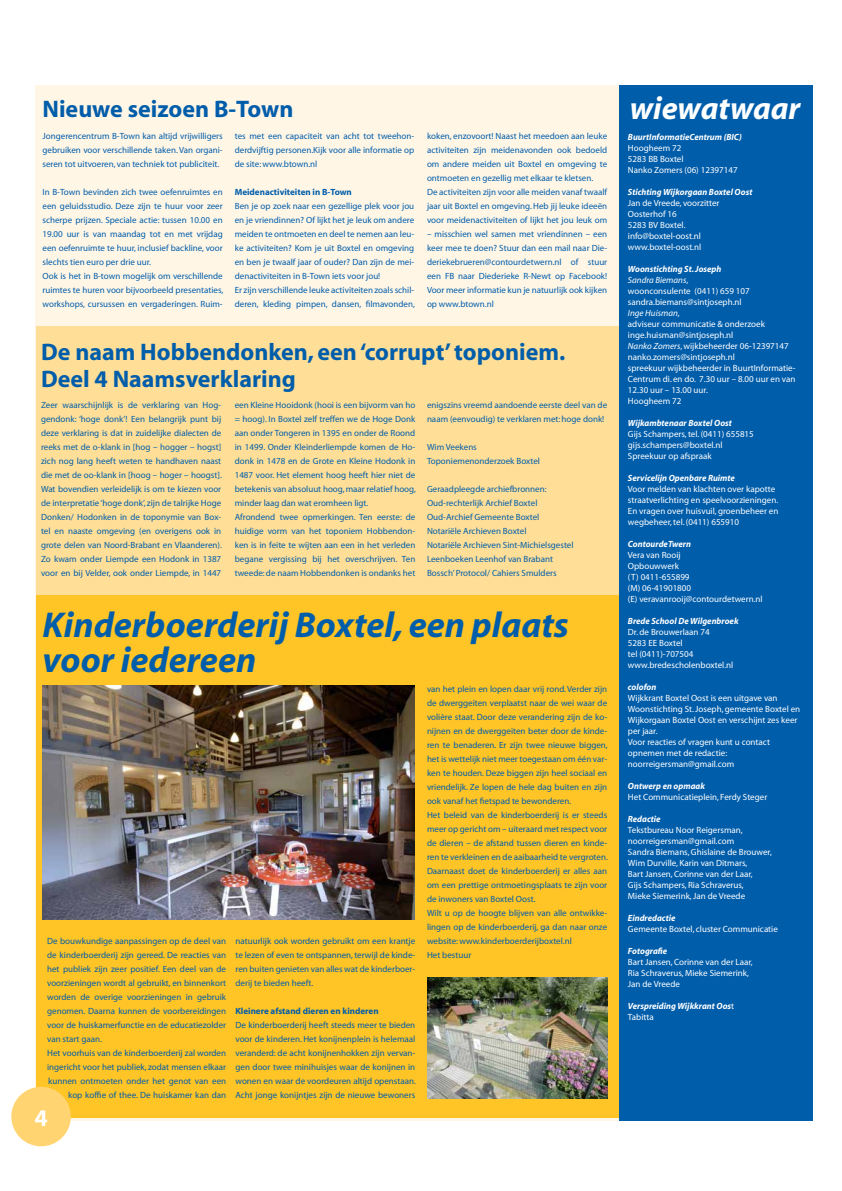
<style>
.page{position:relative;width:842px;height:1191px;background:#fff}
.page>*{position:absolute;margin:0;border:0;box-sizing:border-box;transform-origin:0 0}
.t1{font:italic 700 36px/35px "Myriad";color:#005daa}
.t2{font:italic 700 32px "Myriad";color:#fff}
.t3{font:700 24px/27px "Myriad";color:#005daa}
.t4{font:9px/14px "Myriad";color:#005daa}
.t5{font:9px/11px "Myriad";color:#fff}
.t6{font:italic 700 9px/11px "Myriad";color:#fff}
.t7{font:700 9px "Myriad";color:#005daa}
.s1{font-weight:700;font-style:italic}
.s2{font-style:italic}
.s3{font-weight:400;font-style:normal}
</style>
<div class="page">
<div style="left:35px;top:85px;width:778px;height:1035px;background:#fff6e6"></div>
<div style="left:36px;top:326px;width:583px;height:315px;background:#ffdf97"></div>
<div style="left:36px;top:595px;width:583px;height:523px;background:#ffc425"></div>
<div style="left:619px;top:85px;width:194px;height:1035px;background:#005daa"></div>
<div style="left:11px;top:1086px;width:60px;height:60px;background:#ffd471;border-radius:50%"></div>
<svg style="left:35px;top:1110px;width:12px;height:16px"></svg>
<img style="left:42px;top:685px;width:372px;height:234px">
<img style="left:427px;top:977px;width:180px;height:121px">
<h3 class="t3" style="left:43px;top:96px;width:252px">Nieuwe seizoen B-Town</h3>
<p class="t4" style="left:43px;top:129px;width:182px;text-align:justify">Jongerencentrum B-Town kan altijd vrijwilligers gebruiken voor verschillende taken. Van organi&shy;seren tot uitvoeren, van techniek tot publiciteit.</p>
<p class="t4" style="left:43px;top:185px;width:182px">In B-Town bevinden zich twee oefenruimtes en een geluidsstudio. Deze zijn te huur voor zeer scherpe prijzen. Speciale actie: tussen 10.00 en 19.00 uur is van maandag tot en met vrijdag een oefenruimte te huur, inclusief backline, voor slechts tien euro per drie uur.<br>Ook is het in B-town mogelijk om verschillende ruimtes te huren voor bijvoorbeeld presentaties, workshops, cursussen en vergaderingen. Ruim-</p>
<p class="t4" style="left:235px;top:129px;width:181px;text-align:justify">tes met een capaciteit van acht tot tweehon&shy;derdvijftig personen.Kijk voor alle informatie op de site: www.btown.nl</p>
<p class="t7" style="left:235px;top:187px;width:119px">Meidenactiviteiten in B-Town</p>
<p class="t4" style="left:235px;top:200px;width:182px">Ben je op zoek naar een gezellige plek voor jou en je vriendinnen? Of lijkt het je leuk om andere meiden te ontmoeten en deel te nemen aan leu&shy;ke activiteiten? Kom je uit Boxtel en omgeving en ben je twaalf jaar of ouder? Dan zijn de mei&shy;denactiviteiten in B-Town iets voor jou!<br>Er zijn verschillende leuke activiteiten zoals schil&shy;deren, kleding pimpen, dansen, filmavonden,</p>
<p class="t4" style="left:427px;top:129px;width:182px">koken, enzovoort! Naast het meedoen aan leuke activiteiten zijn meidenavonden ook bedoeld om andere meiden uit Boxtel en omgeving te ontmoeten en gezellig met elkaar te kletsen.<br>De activiteiten zijn voor alle meiden vanaf twaalf jaar uit Boxtel en omgeving. Heb jij leuke ideeën voor meidenactiviteiten of lijkt het jou leuk om</p>
<p class="t4" style="left:427px;top:227px;width:182px;text-align:justify">– misschien wel samen met vriendinnen – een keer mee te doen? Stuur dan een mail naar Die&shy;deriekebrueren@contourdetwern.nl of stuur een FB naar Diederieke R-Newt op Facebook!<br>Voor meer informatie kun je natuurlijk ook kijken op www.btown.nl</p>
<h3 class="t3" style="left:41px;top:339px;width:526px">De naam Hobbendonken, een ‘corrupt’ toponiem.<br>Deel 4 Naamsverklaring</h3>
<p class="t4" style="left:41px;top:398px;width:182px;text-align:justify">Zeer waarschijnlijk is de verklaring van Hog&shy;gendonk: ‘hoge donk’! Een belangrijk punt bij deze verklaring is dat in zuidelijke dialecten de reeks met de o-klank in [hog – hogger – hogst] zich nog lang heeft weten te handhaven naast die met de oo-klank in [hoog – hoger – hoogst].<br>Wat bovendien verleidelijk is om te kiezen voor de interpretatie ‘hoge donk’, zijn de talrijke Hoge Donken/ Hodonken in de toponymie van Box&shy;tel en naaste omgeving (en overigens ook in grote delen van Noord-Brabant en Vlaanderen).<br>Zo kwam onder Liempde een Hodonk in 1387 voor en bij Velder, ook onder Liempde, in 1447</p>
<p class="t4" style="left:235px;top:398px;width:183px">een Kleine Hooidonk (hooi is een bijvorm van ho = hoog). In Boxtel zelf treffen we de Hoge Donk aan onder Tongeren in 1395 en onder de Roond in 1499. Onder Kleinderliempde komen de Ho&shy;donk in 1478 en de Grote en Kleine Hodonk in 1487 voor. Het element hoog heeft hier niet de betekenis van absoluut hoog, maar relatief hoog, minder laag dan wat eromheen ligt.<br>Afrondend twee opmerkingen. Ten eerste: de huidige vorm van het toponiem Hobbendon&shy;ken is in feite te wijten aan een in het verleden begane vergissing bij het overschrijven. Ten tweede: de naam Hobbendonken is ondanks het</p>
<p class="t4" style="left:427px;top:398px;width:182px">enigszins vreemd aandoende eerste deel van de naam (eenvoudig) te verklaren met: hoge donk!</p>
<p class="t4" style="left:427px;top:440px;width:115px">Wim Veekens<br>Toponiemenonderzoek Boxtel</p>
<p class="t4" style="left:427px;top:482px;width:148px">Geraadpleegde archiefbronnen:<br>Oud-rechterlijk Archief Boxtel Oud-Archief Gemeente Boxtel Notariële Archieven Boxtel<br>Notariële Archieven Sint-Michielsgestel Leenboeken Leenhof van Brabant Bossch’ Protocol/ Cahiers Smulders</p>
<h1 class="t1" style="left:43px;top:608px;width:528px">Kinderboerderij Boxtel, een plaats voor iedereen</h1>
<p class="t4" style="left:47px;top:934px;width:181px">De bouwkundige aanpassingen op de deel van</p>
<p class="t4" style="left:47px;top:948px;width:181px">de kinderboerderij zijn gereed. De reacties van</p>
<p class="t4" style="left:47px;top:962px;width:181px">het publiek zijn zeer positief. Een deel van de</p>
<p class="t4" style="left:47px;top:976px;width:181px">voorzieningen wordt al gebruikt, en binnenkort</p>
<p class="t4" style="left:47px;top:990px;width:180px">worden de overige voorzieningen in gebruik</p>
<p class="t4" style="left:47px;top:1004px;width:181px">genomen. Daarna kunnen de voorbereidingen</p>
<p class="t4" style="left:47px;top:1018px;width:181px">voor de huiskamerfunctie en de educatiezolder</p>
<p class="t4" style="left:47px;top:1032px;width:56px">van start gaan.</p>
<p class="t4" style="left:47px;top:1046px;width:181px">Het voorhuis van de kinderboerderij zal worden</p>
<p class="t4" style="left:47px;top:1060px;width:181px">ingericht voor het publiek, zodat mensen elkaar</p>
<p class="t4" style="left:48px;top:1074px;width:180px">kunnen ontmoeten onder het genot van een</p>
<p class="t4" style="left:68px;top:1088px;width:160px">kop koffie of thee. De huiskamer kan dan</p>
<p class="t4" style="left:235px;top:934px;width:181px;text-align:justify">natuurlijk ook worden gebruikt om een krantje te lezen of even te ontspannen, terwijl de kinde&shy;ren buiten genieten van alles wat de kinderboer&shy;derij te bieden heeft.</p>
<p class="t7" style="left:235px;top:1006px;width:145px">Kleinere afstand dieren en kinderen</p>
<p class="t4" style="left:235px;top:1018px;width:182px;text-align:justify">De kinderboerderij heeft steeds meer te bieden voor de kinderen. Het konijnenplein is helemaal veranderd: de acht konijnenhokken zijn vervan&shy;gen door twee minihuisjes waar de konijnen in wonen en waar de voordeuren altijd openstaan.<br>Acht jonge konijntjes zijn de nieuwe bewoners</p>
<p class="t4" style="left:427px;top:682px;width:182px">van het plein en lopen daar vrij rond. Verder zijn de dwerggeiten verplaatst naar de wei waar de volière staat. Door deze verandering zijn de ko&shy;nijnen en de dwerggeiten beter door de kinde&shy;ren te benaderen. Er zijn twee nieuwe biggen, het is wettelijk niet meer toegestaan om één var&shy;ken te houden. Deze biggen zijn heel sociaal en vriendelijk. Ze lopen de hele dag buiten en zijn ook vanaf het fietspad te bewonderen.<br>Het beleid van de kinderboerderij is er steeds meer op gericht om – uiteraard met respect voor de dieren – de afstand tussen dieren en kinde&shy;ren te verkleinen en de aaibaarheid te vergroten.<br>Daarnaast doet de kinderboerderij er alles aan om een prettige ontmoetingsplaats te zijn voor de inwoners van Boxtel Oost.<br>Wilt u op de hoogte blijven van alle ontwikke&shy;lingen op de kinderboerderij, ga dan naar onze website: www.kinderboerderijboxtel.nl<br>Het bestuur</p>
<h2 class="t2" style="left:630px;top:92px;width:172px">wiewatwaar</h2>
<p class="t6" style="left:628px;top:132px;width:115px">BuurtInformatieCentrum (BIC)</p>
<p class="t5" style="left:628px;top:143px;width:111px">Hoogheem 72<br>5283 BB Boxtel<br>Nanko Zomers (06) 12397147</p>
<p class="t6" style="left:628px;top:187px;width:126px">Stichting Wijkorgaan Boxtel Oost</p>
<p class="t5" style="left:628px;top:198px;width:93px">Jan de Vreede, voorzitter<br>Oosterhof 16<br>5283 BV Boxtel. info@boxtel-oost.nl www.boxtel-oost.nl</p>
<p class="t5" style="left:628px;top:264px;width:169px"><span class="s1">Woonstichting St. Joseph<br></span><span class="s2">Sandra Biemans</span>,<br>woonconsulente (0411) 659 107 sandra.biemans@sintjoseph.nl<br><span class="s2">Inge Huisman</span>,<br>adviseur communicatie &amp; onderzoek inge.huisman@sintjoseph.nl<br><span class="s2">Nanko Zomers</span>, wijkbeheerder 06-12397147 nanko.zomers@sintjoseph.nl<br>spreekuur wijkbeheerder in BuurtInformatie-<br>Centrum di. en do. 7.30 uur – 8.00 uur en van<br>12.30 uur – 13.00 uur.<br>Hoogheem 72</p>
<p class="t6" style="left:628px;top:418px;width:105px">Wijkambtenaar Boxtel Oost</p>
<p class="t5" style="left:628px;top:429px;width:127px">Gijs Schampers, tel. (0411) 655815 gijs.schampers@boxtel.nl<br>Spreekuur op afspraak</p>
<p class="t6" style="left:628px;top:473px;width:108px">Servicelijn Openbare Ruimte</p>
<p class="t5" style="left:628px;top:484px;width:152px">Voor melden van klachten over kapotte straatverlichting en speelvoorzieningen.<br>En vragen over huisvuil, groenbeheer en wegbeheer, tel. (0411) 655910</p>
<p class="t6" style="left:628px;top:539px;width:65px">ContourdeTwern</p>
<p class="t5" style="left:628px;top:550px;width:136px">Vera van Rooij<br>Opbouwwerk<br>(T) 0411-655899<br>(M) 06-41901800<br>(E) veravanrooij@contourdetwern.nl</p>
<p class="t6" style="left:628px;top:616px;width:112px">Brede School De Wilgenbroek</p>
<p class="t5" style="left:628px;top:627px;width:107px">Dr. de Brouwerlaan 74<br>5283 EE Boxtel<br>tel (0411)-707504 www.bredescholenboxtel.nl</p>
<p class="t6" style="left:628px;top:682px;width:30px">colofon</p>
<p class="t5" style="left:628px;top:693px;width:174px">Wijkkrant Boxtel Oost is een uitgave van Woonstichting St. Joseph, gemeente Boxtel en Wijkorgaan Boxtel Oost en verschijnt zes keer per jaar.<br>Voor reacties of vragen kunt u contact opnemen met de redactie: noorreigersman@gmail.com</p>
<p class="t6" style="left:628px;top:781px;width:79px">Ontwerp en opmaak</p>
<p class="t5" style="left:628px;top:792px;width:141px">Het Communicatieplein, Ferdy Steger</p>
<p class="t6" style="left:628px;top:814px;width:34px">Redactie</p>
<p class="t5" style="left:628px;top:825px;width:145px">Tekstbureau Noor Reigersman, noorreigersman@gmail.com<br>Sandra Biemans, Ghislaine de Brouwer,<br>Wim Durville, Karin van Ditmars,<br>Bart Jansen, Corinne van der Laar,<br>Gijs Schampers, Ria Schraverus,<br>Mieke Siemerink, Jan de Vreede</p>
<p class="t6" style="left:628px;top:913px;width:49px">Eindredactie</p>
<p class="t5" style="left:628px;top:924px;width:151px">Gemeente Boxtel, cluster Communicatie</p>
<p class="t6" style="left:628px;top:946px;width:41px">Fotografie</p>
<p class="t5" style="left:628px;top:957px;width:126px">Bart Jansen, Corinne van der Laar,<br>Ria Schraverus, Mieke Siemerink,<br>Jan de Vreede</p>
<p class="t6" style="left:628px;top:1001px;width:108px">Verspreiding Wijkkrant Oos<span class="s3">t<br>Tabitta</span></p>
</div>
